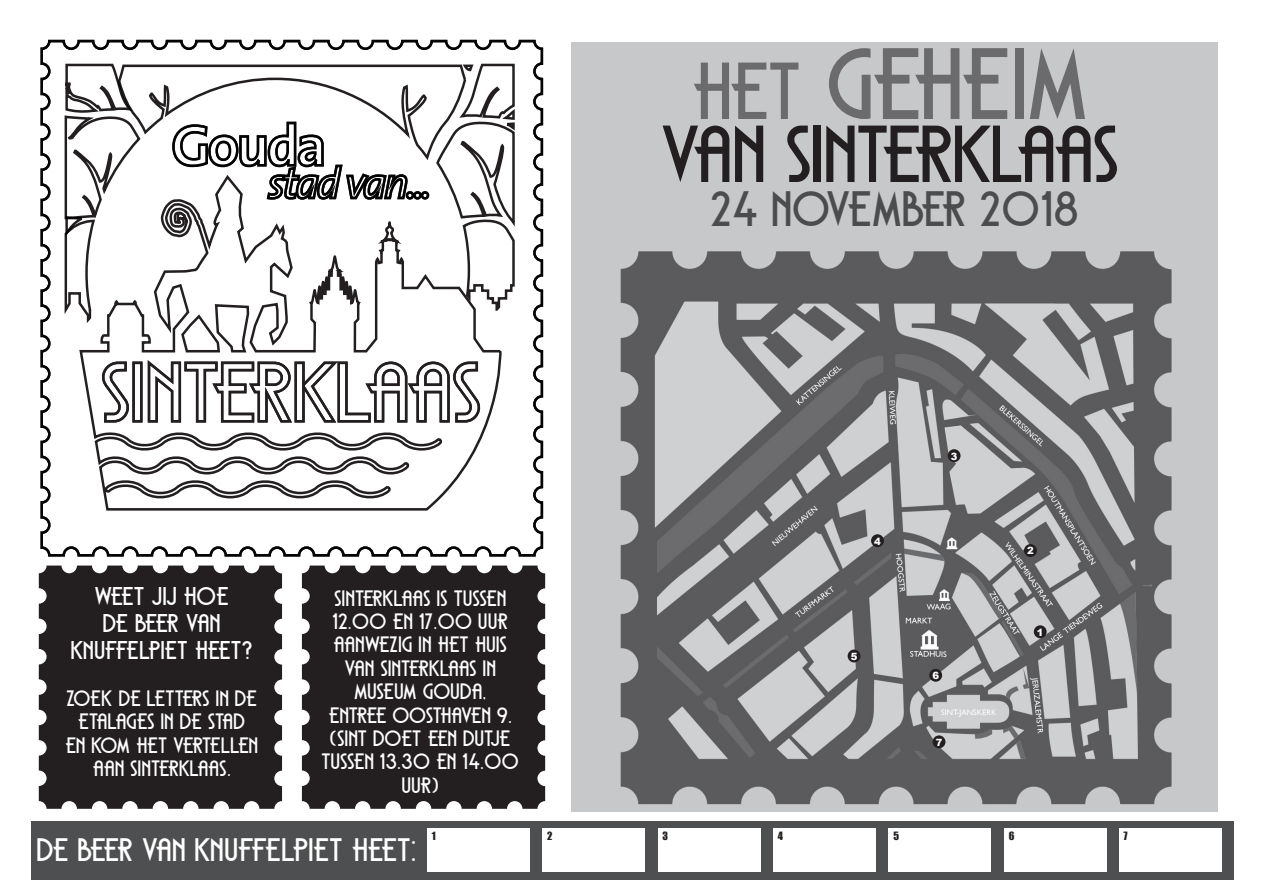
<style>
.page{position:relative;width:1263px;height:893px;background:#fff}
.page>*{position:absolute;margin:0;border:0;box-sizing:border-box;transform-origin:0 0}
.t1{font:88.5px "DK Carambola";letter-spacing:-.06em;color:#6b6b6e}
.t2{font:70.5px "DK Carambola";letter-spacing:-.06em;color:#231f20}
.t3{font:43.5px "DK Carambola";letter-spacing:-.025em;color:#4b4c4d}
.t4{font:28.5px "DK Carambola";letter-spacing:-.05em;color:#fff}
.platte_tekst{font:22.5px "DK Carambola";letter-spacing:-.05em;color:#fff}
.platte_tekst-2{font:22.5px "DK Carambola";letter-spacing:-.125em;color:#fff}
.platte_tekst-3{font:19.5px/23.4px "DK Carambola";letter-spacing:-.025em;color:#fff;text-align:center}
.platte_tekst-4{font:19.5px/23.4px "DK Carambola";letter-spacing:-.05em;color:#fff;text-align:center}
.platte_tekst-5{font:19.5px "DK Carambola";color:#fff}
.t5{font:10.5px "Impact";color:#231f20}
.t6{font:900 10.05px "Arial";color:#fff}
.s1{font-size:70.5px}
</style>
<div class="page">
<div style="left:571px;top:43px;width:646px;height:769px;background:#c7c8ca"></div>
<svg style="left:41px;top:40px;width:502px;height:517px"></svg>
<svg style="left:78px;top:311px;width:425px;height:201px"></svg>
<svg style="left:65px;top:64px;width:450px;height:247px"></svg>
<div style="left:302px;top:566px;width:243px;height:243px;background:#231f20"></div>
<div style="left:39px;top:566px;width:243px;height:243px;background:#231f20"></div>
<img style="left:597px;top:251px;width:598px;height:571px">
<div style="left:1034px;top:625px;width:13px;height:13px;background:#231f20;border-radius:50%"></div>
<div style="left:1024px;top:544px;width:13px;height:13px;background:#231f20;border-radius:50%"></div>
<div style="left:948px;top:449px;width:12px;height:13px;background:#231f20;border-radius:50%"></div>
<div style="left:871px;top:534px;width:13px;height:13px;background:#231f20;border-radius:50%"></div>
<div style="left:848px;top:649px;width:12px;height:13px;background:#231f20;border-radius:50%"></div>
<div style="left:929px;top:669px;width:13px;height:13px;background:#231f20;border-radius:50%"></div>
<div style="left:932px;top:735px;width:13px;height:13px;background:#231f20;border-radius:50%"></div>
<div style="left:31px;top:822px;width:1202px;height:58px;background:#4e4f50"></div>
<div style="left:427px;top:828px;width:103px;height:44px;background:#fff"></div>
<div style="left:542px;top:828px;width:103px;height:44px;background:#fff"></div>
<div style="left:658px;top:828px;width:102px;height:44px;background:#fff"></div>
<div style="left:773px;top:828px;width:103px;height:44px;background:#fff"></div>
<div style="left:889px;top:828px;width:102px;height:44px;background:#fff"></div>
<div style="left:1004px;top:828px;width:103px;height:44px;background:#fff"></div>
<div style="left:1119px;top:828px;width:102px;height:44px;background:#fff"></div>
<p class="t1" style="left:690px;top:31px;width:401px"><span class="s1">HET</span> GEHEIM</p>
<p class="t2" style="left:659px;top:112px;width:463px">VAN SINTERKLAAS</p>
<p class="t3" style="left:709px;top:183px;width:371px">24 NOVEMBER 2018</p>
<p class="platte_tekst" style="left:94px;top:582px;width:136px">WEET JIJ HOE</p>
<p class="platte_tekst-2" style="left:102px;top:609px;width:120px">DE BEER VAN</p>
<p class="platte_tekst" style="left:70px;top:636px;width:184px">KNUFFELPIET HEET?</p>
<p class="platte_tekst-4" style="left:65px;top:686px;width:195px">ZOEK DE LETTERS IN DE<br>ETALAGES IN DE STAD<br>EN KOM HET VERTELLEN<br>AAN SINTERKLAAS.</p>
<p class="platte_tekst-3" style="left:334px;top:586px;width:174px">SINTERKLAAS IS TUSSEN</p>
<p class="platte_tekst-5" style="left:332px;top:609px;width:178px">12.00 EN 17.00 UUR</p>
<p class="platte_tekst-3" style="left:333px;top:632px;width:176px">AANWEZIG IN HET HUIS</p>
<p class="platte_tekst-3" style="left:344px;top:656px;width:154px">VAN SINTERKLAAS IN</p>
<p class="platte_tekst-3" style="left:354px;top:679px;width:134px">MUSEUM GOUDA,</p>
<p class="platte_tekst-4" style="left:328px;top:703px;width:186px">ENTREE OOSTHAVEN 9.</p>
<p class="platte_tekst-3" style="left:330px;top:726px;width:183px">(SINT DOET EEN DUTJE</p>
<p class="platte_tekst-3" style="left:321px;top:749px;width:199px">TUSSEN 13.30 EN 14.00<br>UUR)</p>
<p class="t6" style="left:874px;top:534px;width:8px">4</p>
<p class="t6" style="left:851px;top:649px;width:8px">5</p>
<p class="t6" style="left:951px;top:449px;width:8px">3</p>
<p class="t6" style="left:932px;top:668px;width:8px">6</p>
<p class="t6" style="left:936px;top:735px;width:8px">7</p>
<p class="t6" style="left:1027px;top:544px;width:8px">2</p>
<p class="t6" style="left:1037px;top:625px;width:8px">1</p>
<p class="t4" style="left:36px;top:832px;width:382px">DE BEER VAN KNUFFELPIET HEET:</p>
<p class="t5" style="left:432px;top:828px;width:6px">1</p>
<p class="t5" style="left:547px;top:828px;width:7px">2</p>
<p class="t5" style="left:662px;top:828px;width:7px">3</p>
<p class="t5" style="left:778px;top:828px;width:7px">4</p>
<p class="t5" style="left:893px;top:828px;width:7px">5</p>
<p class="t5" style="left:1009px;top:828px;width:7px">6</p>
<p class="t5" style="left:1123px;top:828px;width:6px">7</p>
</div>
